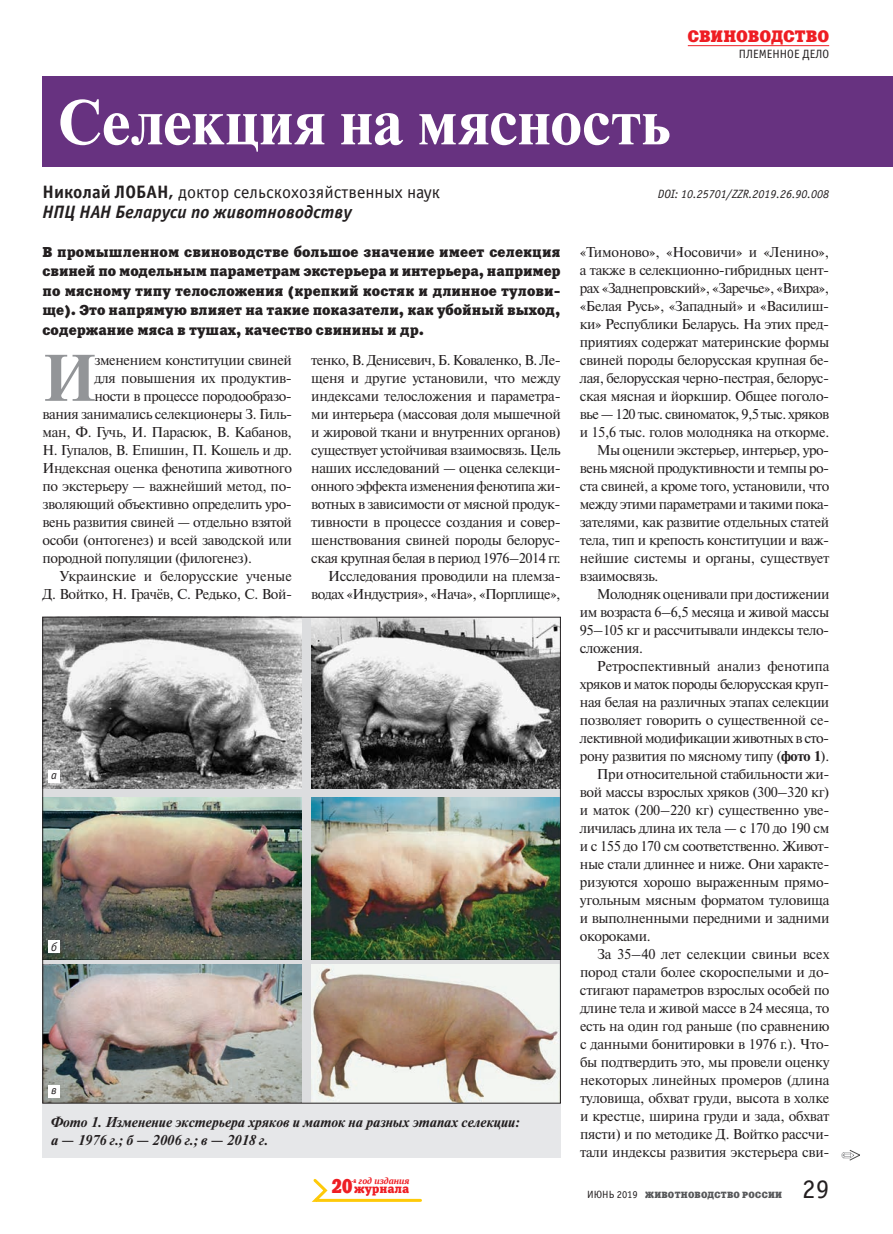
<style>
.page{position:relative;width:893px;height:1234px;background:#fff}
.page>*{position:absolute;margin:0;border:0;box-sizing:border-box;transform-origin:0 0}
.t1{font:700 65.7px "Newton C";color:#939598}
.t2{font:700 63px "Newton C";letter-spacing:.005em;color:#fff}
.t3{font:27px "Officina Sans C";color:#231f20}
.t4{font:19.8px "Xenia C";color:#ee1d23;scale:.83 1}
.t5{font:18px/19.5px "Officina Sans C";color:#231f20}
.t6{font:16.5px "Xenia C";letter-spacing:.005em;color:#ee1d23}
.t7{font:14.25px/18px "Newton C";letter-spacing:-.025em;color:#231f20;text-align:right}
.t8{font:14.25px/19.5px "Xenia C";color:#231f20;text-align:justify}
.t9{font:italic 700 14.25px/17.2px "Newton C";color:#231f20}
.t10{font:14.25px "Newton C";letter-spacing:-.005em;color:#231f20}
.t11{font:italic 12px "Officina Sans C";color:#231f20}
.t12{font:12px "Officina Sans C";color:#231f20}
.t13{font:12px "Xenia C";color:#ee1d23}
.t14{font:9px "Xenia C";letter-spacing:.025em;color:#57585a}
.t15{font:italic 700 9px "PT Serif";color:#ee1d23}
.s1{font-weight:700}
.s2{font-weight:700;font-style:italic}
.s3{font-family:"Officina Sans C";font-size:10.5px;color:#231f20}
</style>
<div class="page">
<hr style="left:688px;top:45px;width:141px;height:1px;background:#ee1d23">
<svg style="left:311px;top:1179px;width:111px;height:23px"></svg>
<div style="left:43px;top:77px;width:850px;height:90px;background:#673280"></div>
<svg style="left:43px;top:617px;width:518px;height:486px;fill:#dcdddf"></svg>
<img style="left:45px;top:797px;width:257px;height:162px">
<img style="left:45px;top:964px;width:257px;height:137px">
<img style="left:311px;top:797px;width:248px;height:162px">
<img style="left:311px;top:964px;width:248px;height:137px">
<div style="left:43px;top:1103px;width:518px;height:54px;background:#e6e7e9"></div>
<img style="left:311px;top:619px;width:248px;height:169px">
<img style="left:45px;top:619px;width:257px;height:169px">
<div style="left:49px;top:769px;width:11px;height:13px;background:#fff"></div>
<div style="left:49px;top:940px;width:11px;height:13px;background:#fff"></div>
<div style="left:49px;top:1084px;width:11px;height:13px;background:#fff"></div>
<svg style="left:842px;top:1150px;width:18px;height:10px"></svg>
<h2 class="t2" style="left:58px;top:87px;width:614px">Селекция на мясность</h2>
<p class="t6" style="left:688px;top:26px;width:143px">СВИНОВОДСТВО</p>
<p class="t12" style="left:739px;top:48px;width:92px">ПЛЕМЕННОЕ ДЕЛО</p>
<p class="t5" style="left:43px;top:183px;width:399px"><span class="s1">Николай ЛОБАН,</span> доктор сельскохозяйственных наук<br><span class="s2">НПЦ НАН Беларуси по животноводству</span></p>
<p class="t8" style="left:43px;top:242px;width:520px">В промышленном свиноводстве большое значение имеет селекция свиней по модельным параметрам экстерьера и интерьера, например по мясному типу телосложения (крепкий костяк и длинное тулови&shy;ще). Это напрямую влияет на такие показатели, как убойный выход, содержание мяса в тушах, качество свинины и др.</p>
<h1 class="t1" style="left:43px;top:341px;width:55px">И</h1>
<p class="t7" style="left:94px;top:351px;width:199px">зменением конституции свиней</p>
<p class="t7" style="left:94px;top:369px;width:199px">для повышения их продуктив‑</p>
<p class="t7" style="left:94px;top:387px;width:199px">ности в процессе породообразо‑</p>
<p class="t7" style="left:43px;top:405px;width:251px">вания занимались селекционеры З. Гиль‑</p>
<p class="t7" style="left:43px;top:423px;width:251px">ман, Ф. Гучь, И. Парасюк, В. Кабанов,</p>
<p class="t7" style="left:43px;top:441px;width:251px">Н. Гупалов, В. Епишин, П. Кошель и др.</p>
<p class="t7" style="left:43px;top:459px;width:251px">Индексная оценка фенотипа животного</p>
<p class="t7" style="left:43px;top:477px;width:251px">по экстерьеру — важнейший метод, по‑</p>
<p class="t7" style="left:43px;top:495px;width:251px">зволяющий объективно определить уро‑</p>
<p class="t7" style="left:43px;top:513px;width:251px">вень развития свиней — отдельно взятой</p>
<p class="t7" style="left:43px;top:531px;width:251px">особи (онтогенез) и всей заводской или</p>
<p class="t7" style="left:43px;top:549px;width:211px">породной популяции (филогенез).</p>
<p class="t10" style="left:60px;top:568px;width:234px">Украинские и белорусские ученые</p>
<p class="t7" style="left:43px;top:585px;width:251px">Д. Войтко, Н. Грачёв, С. Редько, С. Вой‑</p>
<p class="t7" style="left:311px;top:351px;width:251px">тенко, В. Денисевич, Б. Коваленко, В. Ле‑ щеня и другие установили, что между индексами телосложения и параметра‑ ми интерьера (массовая доля мышечной и жировой ткани и внутренних органов) существует устойчивая взаимосвязь. Цель наших исследований — оценка селекци‑ онного эффекта изменения фенотипа жи‑ вотных в зависимости от мясной продук‑ тивности в процессе создания и совер‑ шенствования свиней породы белорус‑ ская крупная белая в период 1976–2014 гг.<br>Исследования проводили на племза‑ водах «Индустрия», «Нача», «Порплище»,</p>
<p class="t11" style="left:51px;top:768px;width:7px">а</p>
<p class="t11" style="left:51px;top:940px;width:7px">б</p>
<p class="t11" style="left:51px;top:1082px;width:7px">в</p>
<p class="t9" style="left:51px;top:1113px;width:470px">Фото 1. Изменение экстерьера хряков и маток на разных этапах селекции: а — 1976 г.; б — 2006 г.; в — 2018 г.</p>
<p class="t15" style="left:351px;top:1174px;width:59px"><sup>-й</sup> год издания</p>
<p class="t13" style="left:354px;top:1181px;width:57px">журнала</p>
<h3 class="t4" style="left:332px;top:1173px;width:26px">20</h3>
<p class="t11" style="left:658px;top:187px;width:173px">DOI: 10.25701/ZZR.2019.26.90.008</p>
<p class="t7" style="left:580px;top:243px;width:251px">«Тимоново», «Носовичи» и «Ленино»,</p>
<p class="t7" style="left:580px;top:261px;width:251px">а также в селекционно-гибридных цент‑</p>
<p class="t7" style="left:580px;top:279px;width:251px">рах «Заднепровский», «Заречье», «Вихра»,</p>
<p class="t7" style="left:580px;top:297px;width:251px">«Белая Русь», «Западный» и «Василиш‑</p>
<p class="t7" style="left:580px;top:315px;width:251px">ки» Республики Беларусь. На этих пред‑</p>
<p class="t7" style="left:580px;top:333px;width:251px">приятиях содержат материнские формы</p>
<p class="t7" style="left:580px;top:351px;width:251px">свиней породы белорусская крупная бе‑</p>
<p class="t7" style="left:580px;top:369px;width:251px">лая, белорусская черно-пестрая, белорус‑</p>
<p class="t7" style="left:580px;top:387px;width:251px">ская мясная и йоркшир. Общее поголо‑</p>
<p class="t7" style="left:580px;top:405px;width:251px">вье — 120 тыс. свиноматок, 9,5 тыс. хряков</p>
<p class="t7" style="left:580px;top:423px;width:251px">и 15,6 тыс. голов молодняка на откорме.</p>
<p class="t7" style="left:597px;top:441px;width:234px">Мы оценили экстерьер, интерьер, уро‑</p>
<p class="t7" style="left:580px;top:459px;width:251px">вень мясной продуктивности и темпы ро‑</p>
<p class="t7" style="left:580px;top:477px;width:251px">ста свиней, а кроме того, установили, что</p>
<p class="t7" style="left:580px;top:495px;width:251px">между этими параметрами и такими пока‑</p>
<p class="t7" style="left:580px;top:513px;width:251px">зателями, как развитие отдельных статей</p>
<p class="t7" style="left:580px;top:531px;width:251px">тела, тип и крепость конституции и важ‑</p>
<p class="t7" style="left:580px;top:549px;width:251px">нейшие системы и органы, существует</p>
<p class="t7" style="left:580px;top:567px;width:80px">взаимосвязь.</p>
<p class="t7" style="left:597px;top:585px;width:234px">Молодняк оценивали при достижении</p>
<p class="t7" style="left:580px;top:603px;width:251px">им возраста 6–6,5 месяца и живой массы</p>
<p class="t7" style="left:580px;top:621px;width:251px">95–105 кг и рассчитывали индексы тело‑</p>
<p class="t7" style="left:580px;top:639px;width:65px">сложения.</p>
<p class="t7" style="left:597px;top:657px;width:234px">Ретроспективный анализ фенотипа</p>
<p class="t7" style="left:580px;top:675px;width:251px">хряков и маток породы белорусская круп‑</p>
<p class="t7" style="left:580px;top:693px;width:251px">ная белая на различных этапах селекции</p>
<p class="t7" style="left:580px;top:711px;width:251px">позволяет говорить о существенной се‑</p>
<p class="t7" style="left:580px;top:729px;width:251px">лективной модификации животных в сто‑</p>
<p class="t7" style="left:580px;top:747px;width:251px">рону развития по мясному типу (<span class="s1">фото 1</span>).</p>
<p class="t7" style="left:597px;top:765px;width:234px">При относительной стабильности жи‑</p>
<p class="t7" style="left:580px;top:783px;width:251px">вой массы взрослых хряков (300–320 кг)</p>
<p class="t7" style="left:580px;top:801px;width:251px">и маток (200–220 кг) существенно уве‑</p>
<p class="t7" style="left:580px;top:819px;width:251px">личилась длина их тела — с 170 до 190 см</p>
<p class="t7" style="left:580px;top:837px;width:251px">и с 155 до 170 см соответственно. Живот‑</p>
<p class="t7" style="left:580px;top:855px;width:251px">ные стали длиннее и ниже. Они характе‑</p>
<p class="t7" style="left:580px;top:873px;width:251px">ризуются хорошо выраженным прямо‑</p>
<p class="t7" style="left:580px;top:891px;width:251px">угольным мясным форматом туловища</p>
<p class="t7" style="left:580px;top:909px;width:251px">и выполненными передними и задними</p>
<p class="t7" style="left:580px;top:927px;width:72px">окороками.</p>
<p class="t10" style="left:597px;top:946px;width:234px">За 35–40 лет селекции свиньи всех</p>
<p class="t7" style="left:580px;top:963px;width:251px">пород стали более скороспелыми и до‑</p>
<p class="t7" style="left:580px;top:981px;width:251px">стигают параметров взрослых особей по</p>
<p class="t7" style="left:580px;top:999px;width:251px">длине тела и живой массе в 24 месяца, то</p>
<p class="t7" style="left:580px;top:1017px;width:251px">есть на один год раньше (по сравнению</p>
<p class="t7" style="left:580px;top:1035px;width:251px">с данными бонитировки в 1976 г.). Что‑</p>
<p class="t7" style="left:580px;top:1053px;width:251px">бы подтвердить это, мы провели оценку</p>
<p class="t7" style="left:580px;top:1071px;width:251px">некоторых линейных промеров (длина</p>
<p class="t7" style="left:580px;top:1089px;width:251px">туловища, обхват груди, высота в холке</p>
<p class="t7" style="left:580px;top:1107px;width:251px">и крестце, ширина груди и зада, обхват</p>
<p class="t7" style="left:580px;top:1125px;width:251px">пясти) и по методике Д. Войтко рассчи‑</p>
<p class="t7" style="left:580px;top:1143px;width:251px">тали индексы развития экстерьера сви‑</p>
<p class="t14" style="left:587px;top:1188px;width:196px"><span class="s3">ИЮНЬ 2019</span> ЖИВОТНОВОДСТВО РОССИИ</p>
<h3 class="t3" style="left:802px;top:1174px;width:28px">29</h3>
</div>
